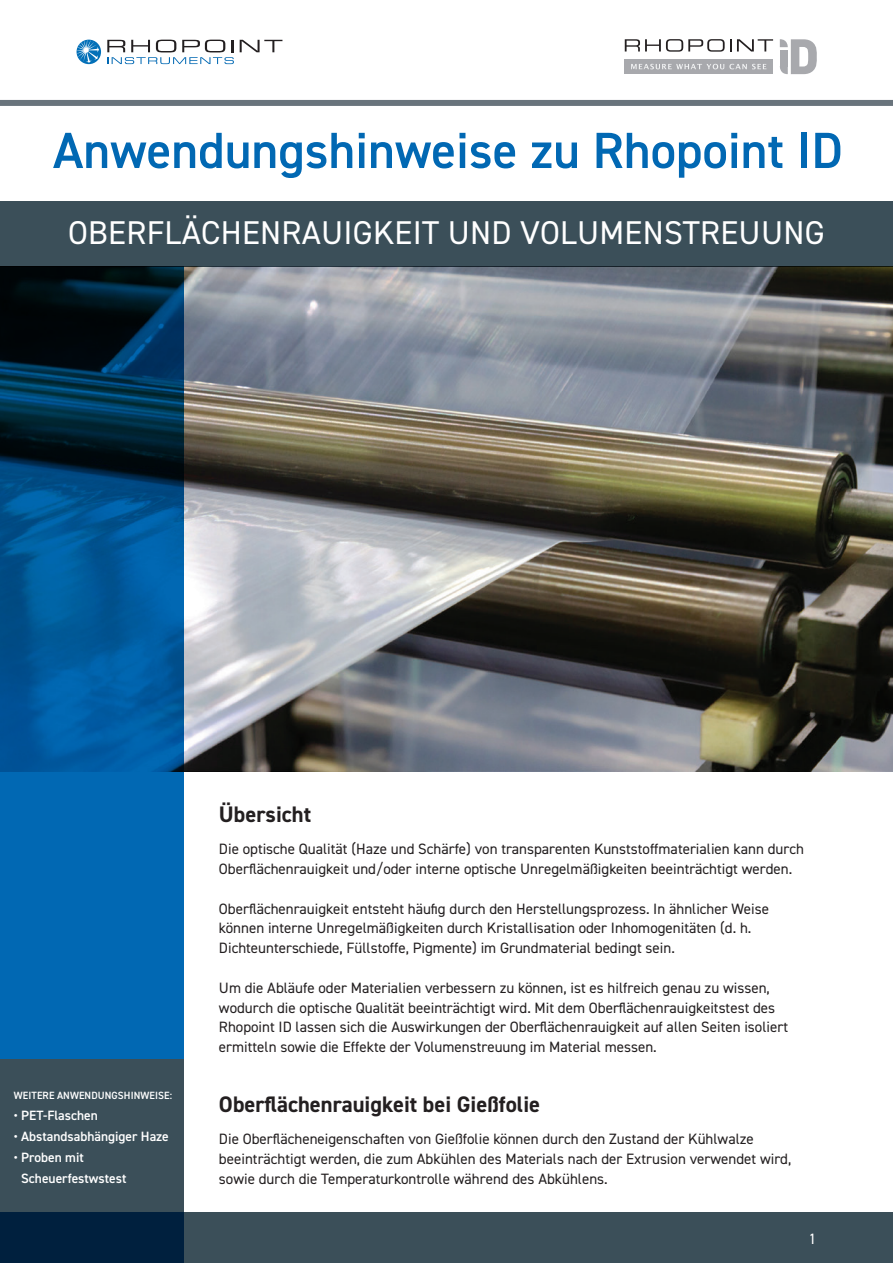
<style>
.page{position:relative;width:893px;height:1263px;background:#fff}
.page>*{position:absolute;margin:0;border:0;box-sizing:border-box;transform-origin:0 0}
.t1{font:600 51px "DIN2014";color:#0168b3}
.t2{font:33px "DIN2014";letter-spacing:.01em;color:#fff}
.t3{font:700 22.5px "DIN2014";color:#231f20}
.t4{font:15px/19.8px "DIN2014";color:#231f20}
.t5{font:15px "DIN2014";color:#fff}
.t6{font:600 13.5px/21px "DIN2014";color:#fff}
.t7{font:600 10.5px "DIN2014";letter-spacing:.01em;color:#fff}
</style>
<div class="page">
<img style="left:184px;top:266px;width:709px;height:505px">
<div style="left:0;top:100px;width:893px;height:6px;background:#69747c"></div>
<div style="left:0;top:201px;width:893px;height:65px;background:#3b4f59"></div>
<svg style="left:0;top:266px;width:184px;height:793px;background:#004f88"></svg>
<svg style="left:0;top:1212px;width:893px;height:51px;background:#2e4553"></svg>
<div style="left:0;top:1059px;width:184px;height:153px;background:#3b4f59"></div>
<svg style="left:240px;top:40px;width:42px;height:12px"></svg>
<svg style="left:107px;top:40px;width:127px;height:24px"></svg>
<svg style="left:77px;top:40px;width:24px;height:24px"></svg>
<svg style="left:77px;top:40px;width:22px;height:23px"></svg>
<div style="left:624px;top:59px;width:149px;height:15px;background:#a8a9ad"></div>
<svg style="left:625px;top:39px;width:148px;height:13px"></svg>
<svg style="left:780px;top:39px;width:37px;height:35px"></svg>
<svg style="left:631px;top:64px;width:135px;height:5px"></svg>
<h1 class="t1" style="left:53px;top:124px;width:791px">Anwendungshinweise zu Rhopoint ID</h1>
<h2 class="t2" style="left:68px;top:215px;width:758px">OBERFLÄCHENRAUIGKEIT UND VOLUMENSTREUUNG</h2>
<p class="t7" style="left:14px;top:1089px;width:160px">WEITERE ANWENDUNGSHINWEISE:</p>
<p class="t6" style="left:14px;top:1104px;width:86px">• PET-Flaschen</p>
<p class="t6" style="left:14px;top:1125px;width:157px">• Abstandsabhängiger Haze</p>
<p class="t6" style="left:21px;top:1146px;width:107px;text-indent:-7px">• Proben mit<br>Scheuerfestwstest</p>
<h3 class="t3" style="left:219px;top:802px;width:94px">Übersicht</h3>
<p class="t4" style="left:219px;top:839px;width:586px">Die optische Qualität (Haze und Schärfe) von transparenten Kunststoffmaterialien kann durch<br>Oberflächenrauigkeit und/oder interne optische Unregelmäßigkeiten beeinträchtigt werden.</p>
<p class="t4" style="left:219px;top:899px;width:551px">Oberflächenrauigkeit entsteht häufig durch den Herstellungsprozess. In ähnlicher Weise können interne Unregelmäßigkeiten durch Kristallisation oder Inhomogenitäten (d. h.<br>Dichteunterschiede, Füllstoffe, Pigmente) im Grundmaterial bedingt sein.</p>
<p class="t4" style="left:219px;top:978px;width:571px">Um die Abläufe oder Materialien verbessern zu können, ist es hilfreich genau zu wissen, wodurch die optische Qualität beeinträchtigt wird. Mit dem Oberflächenrauigkeitstest des Rhopoint ID lassen sich die Auswirkungen der Oberflächenrauigkeit auf allen Seiten isoliert ermitteln sowie die Effekte der Volumenstreuung im Material messen.</p>
<h3 class="t3" style="left:219px;top:1092px;width:323px">Oberflächenrauigkeit bei Gießfolie</h3>
<p class="t4" style="left:219px;top:1129px;width:574px">Die Oberflächeneigenschaften von Gießfolie können durch den Zustand der Kühlwalze beeinträchtigt werden, die zum Abkühlen des Materials nach der Extrusion verwendet wird, sowie durch die Temperaturkontrolle während des Abkühlens.</p>
<p class="t5" style="left:809px;top:1231px;width:9px">1</p>
</div>
